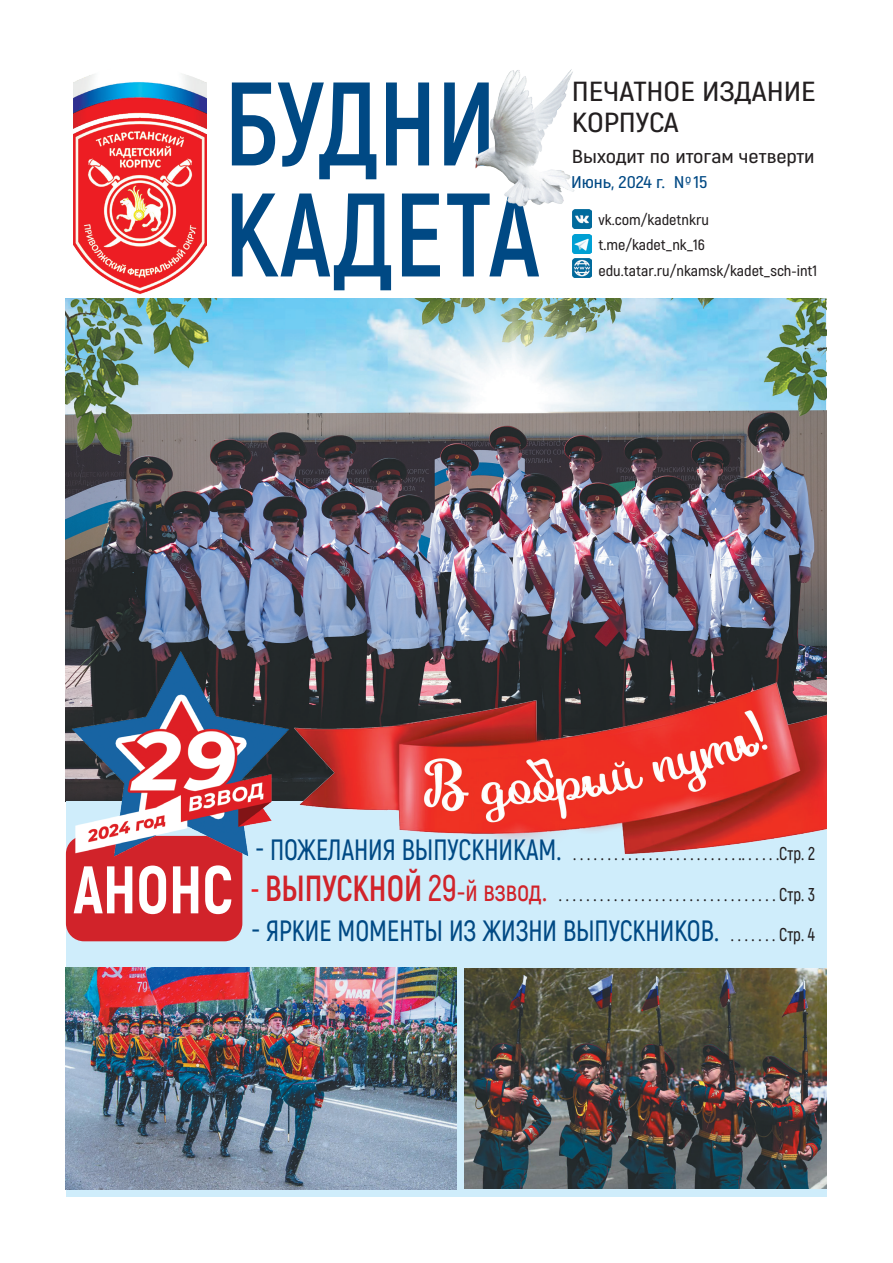
<style>
.page{position:relative;width:893px;height:1263px;background:#fff}
.page>*{position:absolute;margin:0;border:0;box-sizing:border-box;transform-origin:0 0}
.t1{font:700 118.5px "Akrobat";color:#004984;scale:.91 1}
.t2{font:800 67.05px "Akrobat";color:#fff;scale:.91 1}
.t3{font:600 29.4px "Akrobat";color:#004984;scale:.91 1}
.t4{font:600 27.6px "Akrobat";color:#231f20;scale:1.16 1}
.t5{font:600 18.9px "Akrobat";color:#231f20;scale:1.2 1}
.t6{font:600 18.6px "Akrobat";color:#231f20;scale:.91 1}
.t7{font:600 16.95px "Akrobat";color:#004984;scale:1.16 1}
.t8{font:600 15px "Akrobat";color:#231f20;scale:1.08 1}
.t9{font:600 11.55px "Akrobat";color:#004984;scale:1.16 1}
.s1{font-size:29.4px;color:#004984}
.s2{font-weight:700;font-size:29.4px;color:#eb1d23}
.s3{font-weight:700;font-size:36.3px;color:#d1232a}
.s4{font-size:37.05px;color:#d1232a}
.s5{font-size:29.4px;color:#d1232a}
.s6{font-size:18.6px;color:#231f20}
</style>
<div class="page">
<img style="left:66px;top:298px;width:761px;height:382px">
<img style="left:464px;top:967px;width:363px;height:222px">
<div style="left:66px;top:801px;width:761px;height:159px;background:#cfedfb"></div>
<div style="left:66px;top:836px;width:176px;height:105px;background:#d1232a;border-radius:18px"></div>
<img style="left:74px;top:74px;width:132px;height:220px">
<img style="left:572px;top:219px;width:19px;height:9px">
<img style="left:572px;top:259px;width:19px;height:18px">
<img style="left:572px;top:234px;width:19px;height:19px">
<div style="left:66px;top:1189px;width:761px;height:8px;background:#cfedfb"></div>
<div style="left:66px;top:960px;width:761px;height:7px;background:#cfedfb"></div>
<div style="left:457px;top:964px;width:7px;height:225px;background:#cfedfb"></div>
<img style="left:315px;top:680px;width:512px;height:174px">
<img style="left:475px;top:69px;width:117px;height:150px">
<img style="left:66px;top:967px;width:391px;height:222px">
<img style="left:65px;top:626px;width:250px;height:268px">
<p class="t1" style="left:224px;top:50px;width:300px">БУДНИ</p>
<p class="t1" style="left:224px;top:161px;width:348px">КАДЕТА</p>
<p class="t4" style="left:572px;top:75px;width:212px">ПЕЧАТНОЕ ИЗДАНИЕ</p>
<p class="t4" style="left:572px;top:106px;width:94px">КОРПУСА</p>
<p class="t5" style="left:572px;top:145px;width:204px">Выходит по итогам четверти</p>
<p class="t7" style="left:571px;top:172px;width:119px">Июнь, 2024 г. N 15</p>
<p class="t9" style="left:685px;top:172px;width:7px">o</p>
<p class="t9" style="left:686px;top:176px;width:5px">-</p>
<p class="t8" style="left:598px;top:211px;width:104px">vk.com/kadetnkru</p>
<p class="t8" style="left:598px;top:236px;width:100px">t.me/kadet_nk_16</p>
<p class="t8" style="left:598px;top:262px;width:204px">edu.tatar.ru/nkamsk/kadet_sch-int1</p>
<p class="t2" style="left:73px;top:847px;width:177px">АНОНС</p>
<p class="t6" style="left:255px;top:842px;width:616px"><span class="s1">- ПОЖЕЛАНИЯ ВЫПУСКНИКАМ.</span> . . . . . . . . . . . . . . . . . . . . . . . . .. . . . . .Стр. 2</p>
<p class="t6" style="left:251px;top:883px;width:621px"><span class="s2">-</span> <span class="s3">ВЫПУСКНОЙ</span> <span class="s4">29</span><span class="s5">-й взвод.</span> . . . . . . . . . . . . . . . . . . . . . . . . . . . . . . . . Стр. 3</p>
<p class="t3" style="left:252px;top:913px;width:620px">- ЯРКИЕ МОМЕНТЫ ИЗ ЖИЗНИ ВЫПУСКНИКОВ. <span class="s6">. . . . . . . Стр. 4</span></p>
</div>
